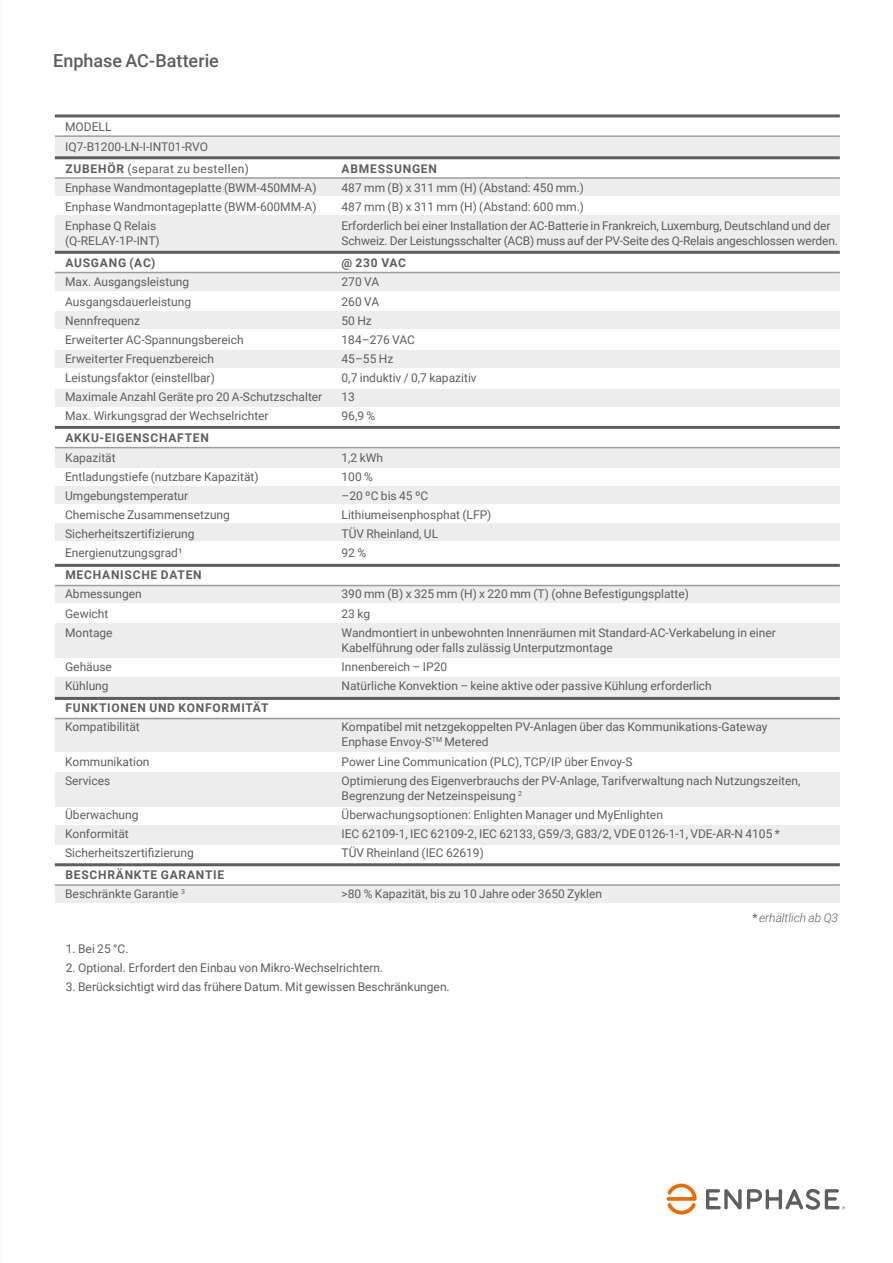
<style>
.page{position:relative;width:893px;height:1263px;background:#fff}
.page>*{position:absolute;margin:0;border:0;box-sizing:border-box;transform-origin:0 0}
.t1{font:500 18px "Roboto";color:#5f5e5e}
.t2{font:12px/15px "Roboto";color:#5f5e5e}
.t3{font:700 12px/19.2px "Roboto";letter-spacing:.065em;color:#5f5e5e}
.t4{font:12px "Roboto";letter-spacing:.03em;color:#5f5e5e}
.t5{font:italic 300 12px "Roboto";color:#5f5e5e}
.s1{font-weight:700}
.s2{font-weight:400}
.s3{font-weight:400;font-style:normal}
</style>
<div class="page">
<svg style="left:666px;top:1183px;width:31px;height:31px"></svg>
<svg style="left:706px;top:1189px;width:139px;height:21px"></svg>
<div style="left:55px;top:137px;width:785px;height:19px;background:#ededed"></div>
<div style="left:55px;top:178px;width:785px;height:17px;background:#ededed"></div>
<div style="left:55px;top:216px;width:785px;height:35px;background:#ededed"></div>
<div style="left:55px;top:524px;width:785px;height:17px;background:#ededed"></div>
<div style="left:55px;top:486px;width:785px;height:17px;background:#ededed"></div>
<div style="left:55px;top:273px;width:785px;height:17px;background:#ededed"></div>
<div style="left:55px;top:350px;width:785px;height:17px;background:#ededed"></div>
<div style="left:55px;top:312px;width:785px;height:17px;background:#ededed"></div>
<div style="left:55px;top:390px;width:785px;height:17px;background:#ededed"></div>
<div style="left:55px;top:448px;width:785px;height:19px;background:#ededed"></div>
<div style="left:55px;top:586px;width:785px;height:17px;background:#ededed"></div>
<div style="left:55px;top:623px;width:785px;height:34px;background:#ededed"></div>
<div style="left:55px;top:678px;width:785px;height:19px;background:#ededed"></div>
<div style="left:55px;top:718px;width:785px;height:34px;background:#ededed"></div>
<div style="left:55px;top:772px;width:785px;height:34px;background:#ededed"></div>
<div style="left:55px;top:825px;width:785px;height:19px;background:#ededed"></div>
<div style="left:55px;top:886px;width:785px;height:17px;background:#ededed"></div>
<hr style="left:55px;top:156px;width:785px;height:3px;background:#5f5e5e">
<hr style="left:55px;top:177px;width:785px;height:2px;background:#9d9d9c">
<hr style="left:55px;top:251px;width:785px;height:3px;background:#5f5e5e">
<hr style="left:55px;top:272px;width:785px;height:1px;background:#9d9d9c">
<hr style="left:55px;top:426px;width:785px;height:3px;background:#5f5e5e">
<hr style="left:55px;top:447px;width:785px;height:1px;background:#9d9d9c">
<hr style="left:55px;top:564px;width:785px;height:3px;background:#5f5e5e">
<hr style="left:55px;top:585px;width:785px;height:1px;background:#9d9d9c">
<hr style="left:55px;top:697px;width:785px;height:3px;background:#5f5e5e">
<hr style="left:55px;top:718px;width:785px;height:1px;background:#9d9d9c">
<hr style="left:55px;top:863px;width:785px;height:3px;background:#5f5e5e">
<hr style="left:55px;top:884px;width:785px;height:2px;background:#9d9d9c">
<hr style="left:55px;top:114px;width:785px;height:3px;background:#5f5e5e">
<hr style="left:55px;top:135px;width:785px;height:2px;background:#9d9d9c">
<h1 class="t1" style="left:53px;top:48px;width:167px">Enphase AC-Batterie</h1>
<p class="t2" style="left:65px;top:117px;width:144px;line-height:19.2px">MODELL<br>IQ7-B1200-LN-I-INT01-RVO</p>
<p class="t4" style="left:65px;top:160px;width:185px"><span class="s1">ZUBEHÖR</span> (separat zu bestellen)</p>
<p class="t3" style="left:342px;top:158px;width:97px">ABMESSUNGEN</p>
<p class="t2" style="left:65px;top:180px;width:253px">Enphase Wandmontageplatte (BWM-450MM-A)</p>
<p class="t2" style="left:342px;top:180px;width:244px">487 mm (B) x 311 mm (H) (Abstand: 450 mm.)</p>
<p class="t2" style="left:65px;top:199px;width:253px">Enphase Wandmontageplatte (BWM-600MM-A)</p>
<p class="t2" style="left:342px;top:199px;width:244px">487 mm (B) x 311 mm (H) (Abstand: 600 mm.)</p>
<p class="t2" style="left:65px;top:218px;width:93px">Enphase Q Relais</p>
<p class="t2" style="left:342px;top:218px;width:490px">Erforderlich bei einer Installation der AC-Batterie in Frankreich, Luxemburg, Deutschland und der</p>
<p class="t2" style="left:65px;top:233px;width:96px">(Q-RELAY-1P-INT)</p>
<p class="t2" style="left:342px;top:233px;width:498px">Schweiz. Der Leistungsschalter (ACB) muss auf der PV-Seite des Q-Relais angeschlossen werden.</p>
<p class="t3" style="left:65px;top:253px;width:92px">AUSGANG (AC)</p>
<p class="t3" style="left:342px;top:253px;width:66px">@ 230 VAC</p>
<p class="t2" style="left:65px;top:274px;width:126px">Max. Ausgangsleistung</p>
<p class="t2" style="left:342px;top:274px;width:39px">270 VA</p>
<p class="t2" style="left:65px;top:293px;width:127px">Ausgangsdauerleistung</p>
<p class="t2" style="left:342px;top:293px;width:39px">260 VA</p>
<p class="t2" style="left:65px;top:312px;width:76px">Nennfrequenz</p>
<p class="t2" style="left:342px;top:312px;width:32px">50 Hz</p>
<p class="t2" style="left:65px;top:332px;width:180px">Erweiterter AC-Spannungsbereich</p>
<p class="t2" style="left:342px;top:332px;width:75px">184–276 VAC</p>
<p class="t2" style="left:65px;top:351px;width:150px">Erweiterter Frequenzbereich</p>
<p class="t2" style="left:342px;top:351px;width:53px">45–55 Hz</p>
<p class="t2" style="left:65px;top:370px;width:151px">Leistungsfaktor (einstellbar)</p>
<p class="t2" style="left:342px;top:370px;width:137px">0,7 induktiv / 0,7 kapazitiv</p>
<p class="t2" style="left:65px;top:389px;width:259px">Maximale Anzahl Geräte pro 20 A-Schutzschalter</p>
<p class="t2" style="left:342px;top:389px;width:15px">13</p>
<p class="t2" style="left:65px;top:408px;width:205px">Max. Wirkungsgrad der Wechselrichter</p>
<p class="t2" style="left:342px;top:408px;width:35px">96,9 %</p>
<p class="t3" style="left:65px;top:428px;width:145px">AKKU-EIGENSCHAFTEN</p>
<p class="t2" style="left:65px;top:449px;width:52px">Kapazität</p>
<p class="t2" style="left:342px;top:449px;width:43px">1,2 kWh</p>
<p class="t2" style="left:65px;top:468px;width:195px">Entladungstiefe (nutzbare Kapazität)</p>
<p class="t2" style="left:342px;top:468px;width:33px">100 %</p>
<p class="t2" style="left:65px;top:488px;width:125px">Umgebungstemperatur</p>
<p class="t2" style="left:342px;top:488px;width:88px">–20 ºC bis 45 ºC</p>
<p class="t2" style="left:65px;top:507px;width:166px">Chemische Zusammensetzung</p>
<p class="t2" style="left:342px;top:507px;width:151px">Lithiumeisenphosphat (LFP)</p>
<p class="t2" style="left:65px;top:526px;width:131px">Sicherheitszertifizierung</p>
<p class="t2" style="left:342px;top:526px;width:98px">TÜV Rheinland, UL</p>
<p class="t2" style="left:65px;top:545px;width:119px">Energienutzungsgrad¹</p>
<p class="t2" style="left:342px;top:545px;width:26px">92 %</p>
<p class="t3" style="left:65px;top:565px;width:138px">MECHANISCHE DATEN</p>
<p class="t2" style="left:65px;top:586px;width:78px">Abmessungen</p>
<p class="t2" style="left:342px;top:586px;width:349px">390 mm (B) x 325 mm (H) x 220 mm (T) (ohne Befestigungsplatte)</p>
<p class="t2" style="left:65px;top:605px;width:45px">Gewicht</p>
<p class="t2" style="left:342px;top:605px;width:30px">23 kg</p>
<p class="t2" style="left:65px;top:624px;width:49px">Montage</p>
<p class="t2" style="left:342px;top:624px;width:436px">Wandmontiert in unbewohnten Innenräumen mit Standard-AC-Verkabelung in einer<br>Kabelführung oder falls zulässig Unterputzmontage</p>
<p class="t2" style="left:65px;top:659px;width:48px">Gehäuse</p>
<p class="t2" style="left:342px;top:659px;width:107px">Innenbereich – IP20</p>
<p class="t2" style="left:65px;top:678px;width:45px">Kühlung</p>
<p class="t2" style="left:342px;top:678px;width:372px">Natürliche Konvektion – keine aktive oder passive Kühlung erforderlich</p>
<p class="t3" style="left:65px;top:698px;width:205px">FUNKTIONEN UND KONFORMITÄT</p>
<p class="t2" style="left:65px;top:719px;width:76px">Kompatibilität</p>
<p class="t2" style="left:342px;top:719px;width:427px">Kompatibel mit netzgekoppelten PV-Anlagen über das Kommunikations-Gateway<br>Enphase Envoy-S<sup>TM</sup> Metered</p>
<p class="t2" style="left:65px;top:753px;width:86px">Kommunikation</p>
<p class="t2" style="left:342px;top:753px;width:292px">Power Line Communication (PLC), TCP/IP über Envoy-S</p>
<p class="t2" style="left:65px;top:772px;width:47px">Services</p>
<p class="t2" style="left:342px;top:772px;width:460px">Optimierung des Eigenverbrauchs der PV-Anlage, Tarifverwaltung nach Nutzungszeiten,<br>Begrenzung der Netzeinspeisung <sup>2</sup></p>
<p class="t2" style="left:65px;top:807px;width:75px">Überwachung</p>
<p class="t2" style="left:342px;top:807px;width:323px">Überwachungsoptionen: Enlighten Manager und MyEnlighten</p>
<p class="t2" style="left:65px;top:826px;width:65px">Konformität</p>
<p class="t2" style="left:342px;top:826px;width:440px">IEC 62109-1, IEC 62109-2, IEC 62133, G59/3, G83/2, VDE 0126-1-1, VDE-AR-N 4105 *</p>
<p class="t2" style="left:65px;top:845px;width:130px">Sicherheitszertifizierung</p>
<p class="t2" style="left:342px;top:845px;width:144px">TÜV Rheinland (IEC 62619)</p>
<p class="t3" style="left:65px;top:865px;width:161px">BESCHRÄNKTE GARANTIE<br><span class="s2">Beschränkte Garantie</span> <sup>3</sup></p>
<p class="t2" style="left:342px;top:886px;width:262px">&gt;80 % Kapazität, bis zu 10 Jahre oder 3650 Zyklen</p>
<p class="t2" style="left:66px;top:941px;width:64px">1. Bei 25 °C.</p>
<p class="t2" style="left:66px;top:960px;width:319px">2. Optional. Erfordert den Einbau von Mikro-Wechselrichtern.</p>
<p class="t2" style="left:66px;top:979px;width:385px">3. Berücksichtigt wird das frühere Datum. Mit gewissen Beschränkungen.</p>
<p class="t5" style="left:753px;top:909px;width:87px"><span class="s3">*</span> erhältlich ab Q3</p>
</div>
